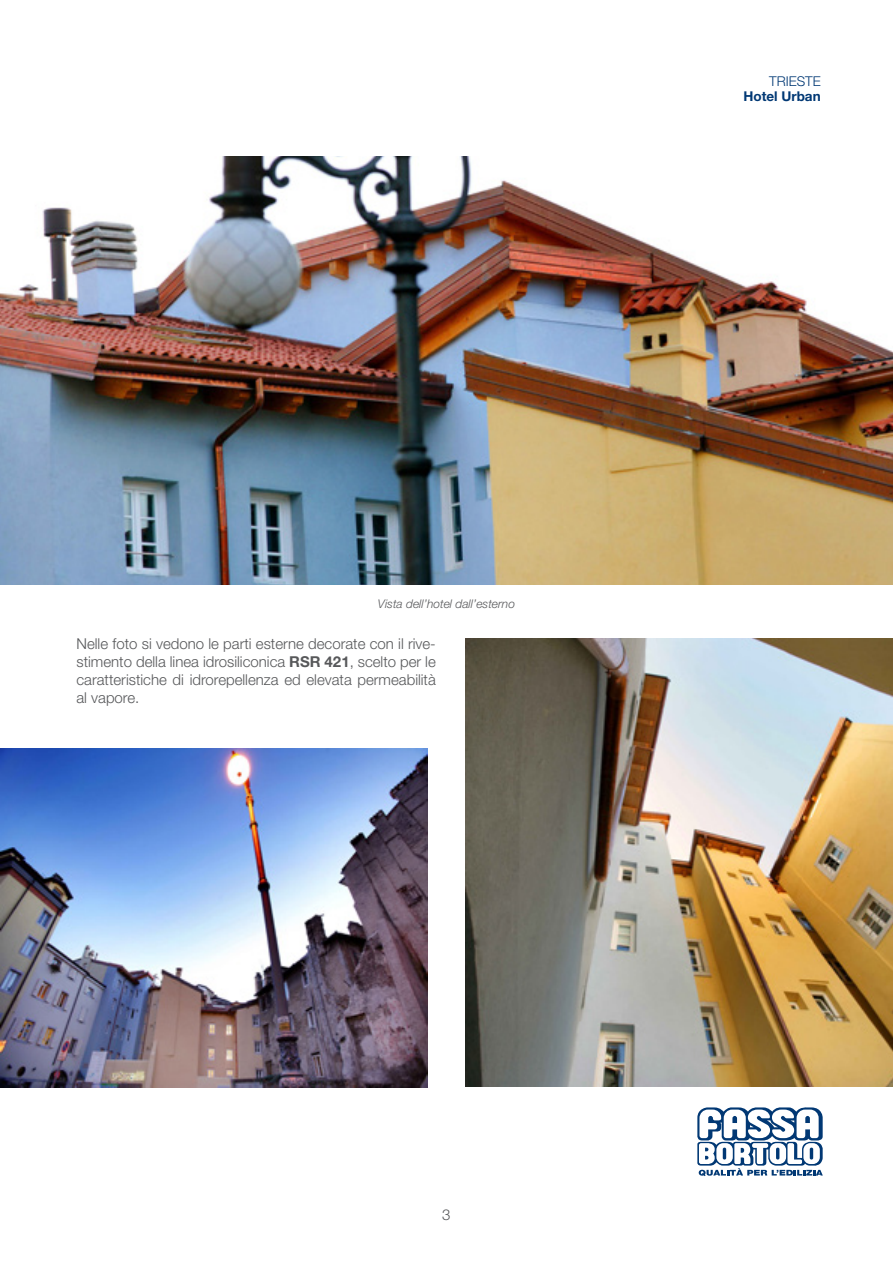
<style>
.page{position:relative;width:893px;height:1263px;background:#fff}
.page>*{position:absolute;margin:0;border:0;box-sizing:border-box;transform-origin:0 0}
.Testo_Normale{font:300 15px/18px "Helvetica Neue LT Std";color:#57585a;text-align:justify}
.t1{font:700 13.5px "Helvetica Neue LT Std";color:#013874}
.t2{font:300 13.5px "Helvetica Neue LT Std";color:#013874}
.Didascalia{font:italic 300 12px "Helvetica Neue LT Std";color:#57585a}
.s1{font-weight:700}
</style>
<div class="page">
<svg style="left:697px;top:1107px;width:126px;height:69px"></svg>
<img style="left:0;top:156px;width:893px;height:428px">
<img style="left:466px;top:639px;width:427px;height:448px">
<img style="left:1px;top:749px;width:426px;height:338px">
<p class="Didascalia" style="left:378px;top:596px;width:139px">Vista dell’hotel dall’esterno</p>
<p class="Testo_Normale" style="left:77px;top:634px;width:361px">Nelle foto si vedono le parti esterne decorate con il rive&shy;stimento della linea idrosiliconica <span class="s1">RSR 421</span>, scelto per le caratteristiche di idrorepellenza ed elevata permeabilità al vapore.</p>
<p class="Testo_Normale" style="left:442px;top:1205px;width:10px">3</p>
<p class="t2" style="left:769px;top:73px;width:53px">TRIESTE</p>
<p class="t1" style="left:743px;top:88px;width:79px">Hotel Urban</p>
</div>
